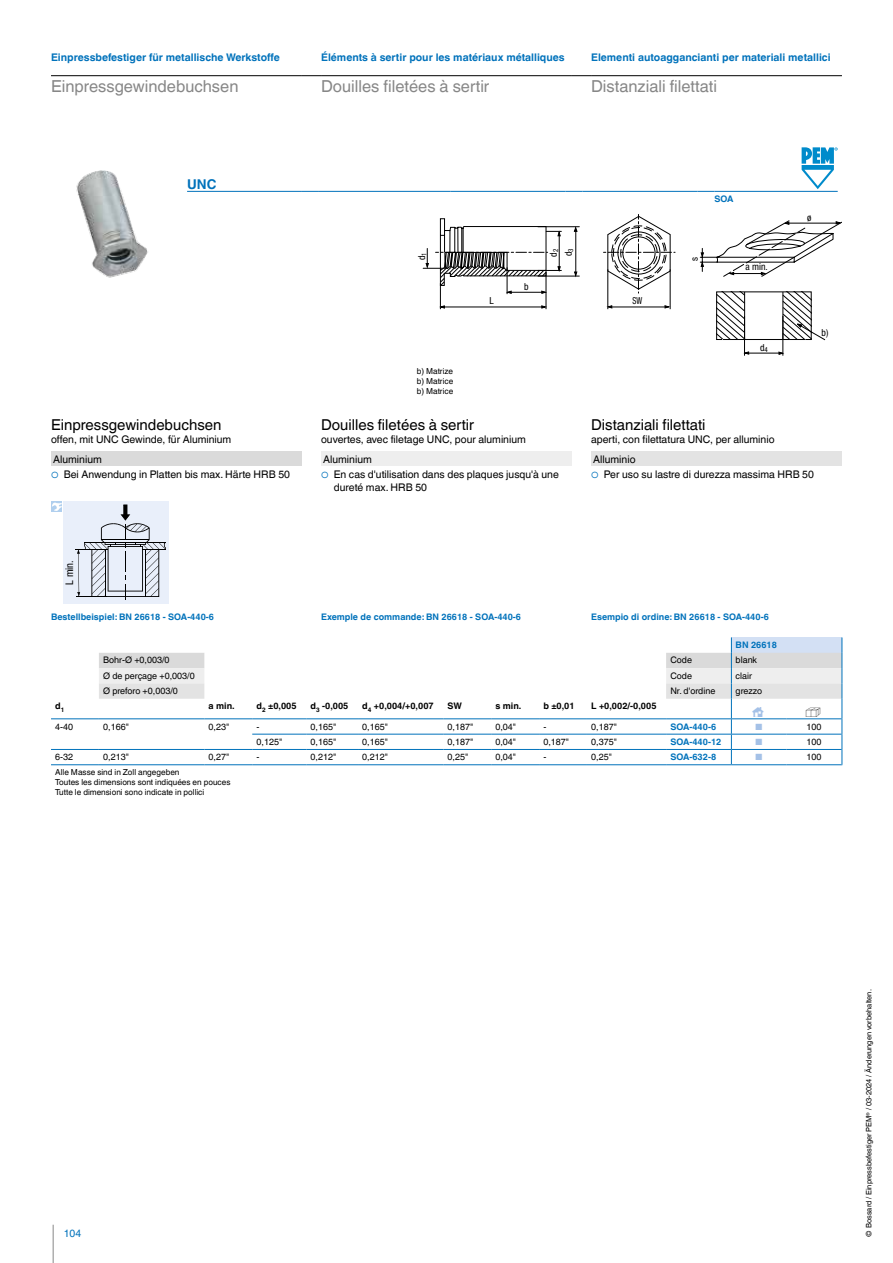
<style>
.page{position:relative;width:893px;height:1263px;background:#fff}
.page>*{position:absolute;margin:0;border:0;box-sizing:border-box;transform-origin:0 0}
.t1{font:16.5px "Helvetica World";color:#878787}
.t2{font:15px "Helvetica World";color:#000}
.t3{font:700 13.5px "Helvetica World";color:#0072bb}
.t4{font:13.5px "Bossard So Z Font";color:#a4c1e7}
.t5{font:13.5px "Bossard So Z Font";color:#000}
.t6{font:10.5px/12.6px "Helvetica World";color:#000}
.t7{font:700 10.5px "Helvetica World";color:#0072bb}
.t8{font:condensed 10.5px "Helvetica Neue LT Std";color:#000}
.t9{font:10.5px "Helvetica World";color:#0072bb}
.t10{font:condensed 9.6px "Helvetica Neue LT Com";color:#000}
.t11{font:condensed 9.6px "Helvetica Neue LT Com";color:#000;scale:.83 1}
.t12{font:9px "Helvetica World";color:#000}
.t13{font:700 9px "Helvetica World";color:#0072bb}
.t14{font:700 9px "Helvetica World";color:#000}
.t15{font:9px "Helvetica World";color:#a4c1e7}
.t16{font:8.25px/9.9px "Helvetica World";color:#000}
.t17{font:7.5px "Helvetica World";color:#000}
.s1{font-size:9px;color:#0072bb}
</style>
<div class="page">
<hr style="left:53px;top:1225px;width:1px;height:38px;background:#878787">
<hr style="left:51px;top:718px;width:48px;height:1px;background:#0072bb">
<hr style="left:51px;top:749px;width:48px;height:1px;background:#0072bb">
<hr style="left:51px;top:764px;width:48px;height:1px;background:#0072bb">
<svg style="left:99px;top:637px;width:744px;height:128px"></svg>
<hr style="left:51px;top:75px;width:251px;height:1px;background:#000">
<svg style="left:302px;top:75px;width:19px;height:1px"></svg>
<hr style="left:321px;top:75px;width:251px;height:1px;background:#000">
<svg style="left:572px;top:75px;width:19px;height:1px"></svg>
<hr style="left:591px;top:75px;width:251px;height:1px;background:#000">
<img style="left:76px;top:170px;width:72px;height:108px">
<div style="left:51px;top:451px;width:251px;height:15px;background:#dadada"></div>
<div style="left:321px;top:451px;width:251px;height:15px;background:#eee"></div>
<div style="left:591px;top:451px;width:251px;height:15px;background:#e3e3e3"></div>
<hr style="left:187px;top:191px;width:115px;height:1px;background:#0072bb">
<svg style="left:302px;top:191px;width:17px;height:1px"></svg>
<hr style="left:319px;top:191px;width:132px;height:1px;background:#0072bb">
<hr style="left:451px;top:191px;width:115px;height:1px;background:#0072bb">
<svg style="left:566px;top:191px;width:17px;height:1px"></svg>
<hr style="left:583px;top:191px;width:114px;height:1px;background:#0072bb">
<svg style="left:697px;top:191px;width:17px;height:1px"></svg>
<hr style="left:714px;top:191px;width:124px;height:1px;background:#0072bb">
<svg style="left:423px;top:214px;width:252px;height:95px"></svg>
<hr style="left:575px;top:231px;width:1px;height:41px;background:#000">
<hr style="left:538px;top:226px;width:41px;height:1px;background:#000">
<hr style="left:670px;top:269px;width:1px;height:40px;background:#000">
<svg style="left:700px;top:220px;width:142px;height:57px"></svg>
<div style="left:716px;top:291px;width:95px;height:49px;border:1px solid #000"></div>
<hr style="left:744px;top:316px;width:1px;height:40px;background:#000">
<hr style="left:783px;top:316px;width:1px;height:40px;background:#000">
<hr style="left:745px;top:353px;width:37px;height:1px;background:#000">
<svg style="left:717px;top:292px;width:109px;height:48px"></svg>
<svg style="left:802px;top:147px;width:36px;height:42px"></svg>
<div style="left:64px;top:501px;width:105px;height:102px;background:#e9effa"></div>
<div style="left:51px;top:501px;width:11px;height:11px;background:#b0cfee"></div>
<svg style="left:52px;top:502px;width:10px;height:9px"></svg>
<svg style="left:76px;top:504px;width:90px;height:96px"></svg>
<p class="t7" style="left:51px;top:51px;width:230px">Einpressbefestiger für metallische Werkstoffe</p>
<p class="t7" style="left:321px;top:51px;width:245px">Éléments à sertir pour les matériaux métalliques</p>
<p class="t7" style="left:591px;top:51px;width:241px">Elementi autoaggancianti per materiali metallici</p>
<h1 class="t1" style="left:51px;top:76px;width:189px">Einpressgewindebuchsen</h1>
<h1 class="t1" style="left:321px;top:76px;width:170px">Douilles filetées à sertir</h1>
<h1 class="t1" style="left:591px;top:76px;width:127px">Distanziali filettati</h1>
<p class="t3" style="left:187px;top:177px;width:31px">UNC</p>
<p class="t13" style="left:714px;top:194px;width:21px">SOA</p>
<p class="t10" style="left:807px;top:212px;width:6px">ø</p>
<p class="t10" style="left:416px;top:260px;width:9px;rotate:-90deg">d<sub>1</sub></p>
<p class="t10" style="left:489px;top:295px;width:6px">L</p>
<p class="t10" style="left:524px;top:281px;width:6px">b</p>
<p class="t10" style="left:563px;top:256px;width:9px;rotate:-90deg">d<sub>3</sub></p>
<p class="t10" style="left:548px;top:256px;width:9px;rotate:-90deg">d<sub>2</sub></p>
<p class="t11" style="left:633px;top:294px;width:13px">SW</p>
<p class="t10" style="left:689px;top:261px;width:5px;rotate:-90deg">s</p>
<p class="t10" style="left:746px;top:261px;width:24px">a min.</p>
<p class="t16" style="left:417px;top:366px;width:38px;text-align:justify">b) Matrize b) Matrice b) Matrice</p>
<p class="t10" style="left:760px;top:341px;width:9px">d<sub>4</sub></p>
<p class="t10" style="left:822px;top:327px;width:8px">b)</p>
<h2 class="t2" style="left:51px;top:416px;width:172px">Einpressgewindebuchsen</h2>
<p class="t6" style="left:51px;top:433px;width:182px">offen, mit UNC Gewinde, für Aluminium</p>
<h2 class="t2" style="left:321px;top:416px;width:154px">Douilles filetées à sertir</h2>
<p class="t6" style="left:321px;top:433px;width:206px">ouvertes, avec filetage UNC, pour aluminium</p>
<h2 class="t2" style="left:591px;top:416px;width:116px">Distanziali filettati</h2>
<p class="t6" style="left:591px;top:433px;width:185px">aperti, con filettatura UNC, per alluminio</p>
<p class="t6" style="left:53px;top:453px;width:50px">Aluminium</p>
<p class="t6" style="left:323px;top:453px;width:50px">Aluminium</p>
<p class="t6" style="left:593px;top:453px;width:44px">Alluminio</p>
<p class="t6" style="left:51px;top:468px;width:241px"><span class="s1">○</span> Bei Anwendung in Platten bis max. Härte HRB 50</p>
<p class="t6" style="left:334px;top:468px;width:227px;text-indent:-13px"><span class="s1">○</span> En cas d'utilisation dans des plaques jusqu'à une dureté max. HRB 50</p>
<p class="t6" style="left:591px;top:468px;width:224px"><span class="s1">○</span> Per uso su lastre di durezza massima HRB 50</p>
<p class="t8" style="left:63px;top:585px;width:26px;rotate:-90deg">L min.</p>
<p class="t13" style="left:51px;top:612px;width:165px">Bestellbeispiel: BN 26618 - SOA-440-6</p>
<p class="t13" style="left:321px;top:612px;width:202px">Exemple de commande: BN 26618 - SOA-440-6</p>
<p class="t13" style="left:591px;top:612px;width:179px">Esempio di ordine: BN 26618 - SOA-440-6</p>
<p class="t13" style="left:736px;top:640px;width:43px">BN 26618</p>
<p class="t12" style="left:103px;top:655px;width:68px">Bohr-Ø +0,003/0</p>
<p class="t12" style="left:670px;top:655px;width:23px">Code</p>
<p class="t12" style="left:736px;top:655px;width:23px">blank</p>
<p class="t12" style="left:103px;top:670px;width:93px">Ø de perçage +0,003/0</p>
<p class="t12" style="left:670px;top:670px;width:23px">Code</p>
<p class="t12" style="left:736px;top:670px;width:18px">clair</p>
<p class="t12" style="left:103px;top:686px;width:76px">Ø preforo +0,003/0</p>
<p class="t12" style="left:670px;top:686px;width:47px">Nr. d'ordine</p>
<p class="t12" style="left:736px;top:686px;width:28px">grezzo</p>
<p class="t14" style="left:55px;top:701px;width:11px">d<sub>1</sub></p>
<p class="t14" style="left:209px;top:701px;width:28px">a min.</p>
<p class="t14" style="left:256px;top:701px;width:42px">d<sub>2</sub> ±0,005</p>
<p class="t14" style="left:311px;top:701px;width:39px">d<sub>3</sub> -0,005</p>
<p class="t14" style="left:362px;top:701px;width:73px">d<sub>4</sub> +0,004/+0,007</p>
<p class="t14" style="left:448px;top:701px;width:16px">SW</p>
<p class="t14" style="left:495px;top:701px;width:27px">s min.</p>
<p class="t14" style="left:543px;top:701px;width:33px">b ±0,01</p>
<p class="t14" style="left:591px;top:701px;width:67px">L +0,002/-0,005</p>
<p class="t4" style="left:752px;top:703px;width:14px">q</p>
<p class="t5" style="left:805px;top:703px;width:17px">p</p>
<p class="t12" style="left:55px;top:721px;width:20px">4-40</p>
<p class="t12" style="left:103px;top:721px;width:27px">0,166"</p>
<p class="t12" style="left:209px;top:721px;width:22px">0,23"</p>
<p class="t12" style="left:256px;top:721px;width:4px">-</p>
<p class="t12" style="left:311px;top:721px;width:27px">0,165"</p>
<p class="t12" style="left:362px;top:721px;width:27px">0,165"</p>
<p class="t12" style="left:448px;top:721px;width:27px">0,187"</p>
<p class="t12" style="left:495px;top:721px;width:22px">0,04"</p>
<p class="t12" style="left:543px;top:721px;width:4px">-</p>
<p class="t12" style="left:591px;top:721px;width:27px">0,187"</p>
<p class="t13" style="left:670px;top:721px;width:47px">SOA-440-6</p>
<p class="t15" style="left:755px;top:721px;width:9px">■</p>
<p class="t12" style="left:807px;top:721px;width:17px">100</p>
<p class="t12" style="left:256px;top:736px;width:27px">0,125"</p>
<p class="t12" style="left:311px;top:736px;width:27px">0,165"</p>
<p class="t12" style="left:362px;top:736px;width:27px">0,165"</p>
<p class="t12" style="left:448px;top:736px;width:27px">0,187"</p>
<p class="t12" style="left:495px;top:736px;width:22px">0,04"</p>
<p class="t12" style="left:543px;top:736px;width:27px">0,187"</p>
<p class="t12" style="left:591px;top:736px;width:27px">0,375"</p>
<p class="t13" style="left:670px;top:736px;width:52px">SOA-440-12</p>
<p class="t15" style="left:755px;top:736px;width:9px">■</p>
<p class="t12" style="left:807px;top:736px;width:17px">100</p>
<p class="t12" style="left:55px;top:752px;width:20px">6-32</p>
<p class="t12" style="left:103px;top:752px;width:27px">0,213"</p>
<p class="t12" style="left:209px;top:752px;width:22px">0,27"</p>
<p class="t12" style="left:256px;top:752px;width:4px">-</p>
<p class="t12" style="left:311px;top:752px;width:27px">0,212"</p>
<p class="t12" style="left:362px;top:752px;width:27px">0,212"</p>
<p class="t12" style="left:448px;top:752px;width:22px">0,25"</p>
<p class="t12" style="left:495px;top:752px;width:22px">0,04"</p>
<p class="t12" style="left:543px;top:752px;width:4px">-</p>
<p class="t12" style="left:591px;top:752px;width:22px">0,25"</p>
<p class="t13" style="left:670px;top:752px;width:47px">SOA-632-8</p>
<p class="t15" style="left:755px;top:752px;width:9px">■</p>
<p class="t12" style="left:807px;top:752px;width:17px">100</p>
<p class="t16" style="left:55px;top:767px;width:177px">Alle Masse sind in Zoll angegeben<br>Toutes les dimensions sont indiquées en pouces<br>Tutte le dimensioni sono indicate in pollici</p>
<p class="t9" style="left:64px;top:1227px;width:19px">104</p>
<p class="t17" style="left:865px;top:1236px;width:249px;rotate:-90deg">© Bossard / Einpressbefestiger PEM<sup>®</sup> / 03-2024 / Änderungen vorbehalten.</p>
</div>
